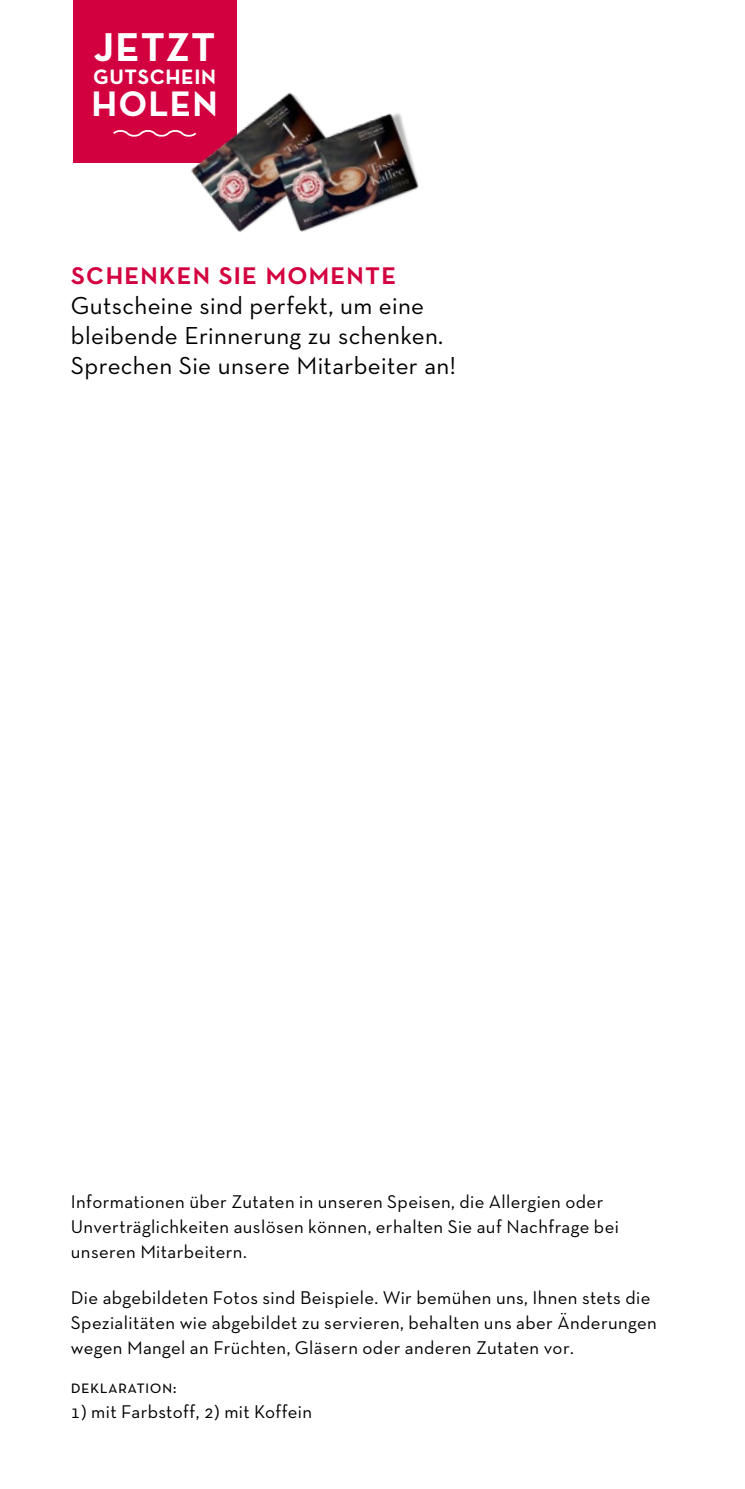
<style>
.page{position:relative;width:745px;height:1489px;background:#fff}
.page>*{position:absolute;margin:0;border:0;box-sizing:border-box;transform-origin:0 0}
.t1{font:700 41px "Neutraface Text";letter-spacing:.03em;color:#fff}
.t2{font:700 36px "Neutraface Text";letter-spacing:.03em;color:#fff}
.t3{font:600 32.5px "Neutraface Text";letter-spacing:.02em;color:#d3003f}
.t4{font:25px/30px "Neutraface Text";letter-spacing:.015em;color:#000}
.t5{font:700 21.25px "Neutraface Text";letter-spacing:.03em;color:#fff}
.t6{font:18.75px/25px "Neutraface Text";letter-spacing:.02em;color:#000}
</style>
<div class="page">
<div style="left:73px;top:0;width:163px;height:162px;background:#d3003f"></div>
<svg style="left:113px;top:130px;width:47px;height:7px"></svg>
<img style="left:160px;top:54px;width:259px;height:178px">
<h1 class="t1" style="left:94px;top:20px;width:123px">JETZT</h1>
<p class="t5" style="left:93px;top:63px;width:124px">GUTSCHEIN</p>
<h2 class="t2" style="left:92px;top:81px;width:127px">HOLEN</h2>
<h3 class="t3" style="left:71px;top:252px;width:326px">Schenken Sie Momente</h3>
<h3 class="t4" style="left:71px;top:290px;width:386px">Gutscheine sind perfekt, um eine bleibende Erinnerung zu schenken.<br>Sprechen Sie unsere Mitarbeiter an!</h3>
<p class="t6" style="left:71px;top:1188px;width:549px">Informationen über Zutaten in unseren Speisen, die Allergien oder<br>Unverträglichkeiten auslösen können, erhalten Sie auf Nachfrage bei unseren Mitarbeitern.</p>
<p class="t6" style="left:71px;top:1284px;width:587px">Die abgebildeten Fotos sind Beispiele. Wir bemühen uns, Ihnen stets die<br>Spezialitäten wie abgebildet zu servieren, behalten uns aber Änderungen wegen Mangel an Früchten, Gläsern oder anderen Zutaten vor.</p>
<p class="t6" style="left:71px;top:1373px;width:107px">Deklaration:</p>
<p class="t6" style="left:71px;top:1398px;width:242px">1) mit Farbstoff, 2) mit Koffein</p>
</div>
